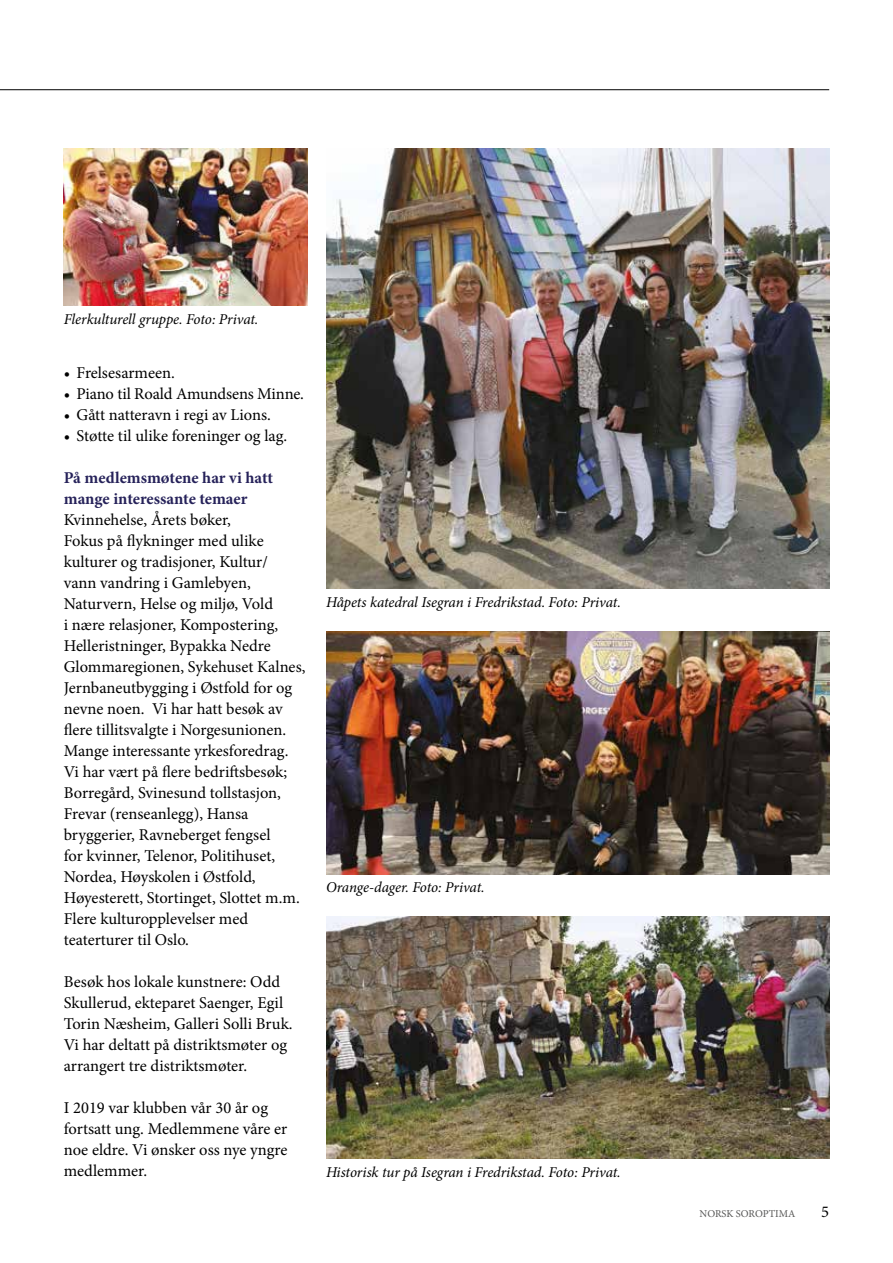
<style>
.page{position:relative;width:893px;height:1263px;background:#fff}
.page>*{position:absolute;margin:0;border:0;box-sizing:border-box;transform-origin:0 0}
.t1{font:16.5px/21px "Minion Pro";letter-spacing:-.005em;color:#000}
.t2{font:700 16.5px/21px "Minion Pro";letter-spacing:-.005em;color:#26225a}
.t3{font:italic 15px "Minion Pro";letter-spacing:-.01em;color:#000}
.t4{font:10.5px "Minion Pro";letter-spacing:-.005em;color:#575756}
</style>
<div class="page">
<hr style="left:0;top:89px;width:829px;height:1px;background:#000">
<img style="left:326px;top:916px;width:503px;height:243px">
<img style="left:326px;top:631px;width:503px;height:243px">
<img style="left:326px;top:149px;width:503px;height:439px">
<img style="left:64px;top:149px;width:244px;height:156px">
<p class="t3" style="left:64px;top:309px;width:196px">Flerkulturell gruppe. Foto: Privat.</p>
<p class="t1" style="left:64px;top:362px;width:113px">• Frelsesarmeen.</p>
<p class="t1" style="left:64px;top:383px;width:242px">• Piano til Roald Amundsens Minne.</p>
<p class="t1" style="left:64px;top:404px;width:209px">• Gått natteravn i regi av Lions.</p>
<p class="t1" style="left:64px;top:425px;width:225px">• Støtte til ulike foreninger og lag.</p>
<p class="t2" style="left:64px;top:467px;width:211px">På medlemsmøtene har vi hatt mange interessante temaer</p>
<p class="t1" style="left:64px;top:509px;width:243px">Kvinnehelse, Årets bøker,<br>Fokus på flykninger med ulike kulturer og tradisjoner, Kultur/<br>vann vandring i Gamlebyen,<br>Naturvern, Helse og miljø, Vold<br>i nære relasjoner, Kompostering,<br>Helleristninger, Bypakka Nedre<br>Glommaregionen, Sykehuset Kalnes,<br>Jernbaneutbygging i Østfold for og nevne noen. Vi har hatt besøk av flere tillitsvalgte i Norgesunionen.<br>Mange interessante yrkesforedrag.<br>Vi har vært på flere bedriftsbesøk;<br>Borregård, Svinesund tollstasjon,<br>Frevar (renseanlegg), Hansa bryggerier, Ravneberget fengsel<br>for kvinner, Telenor, Politihuset,<br>Nordea, Høyskolen i Østfold,<br>Høyesterett, Stortinget, Slottet m.m.<br>Flere kulturopplevelser med teaterturer til Oslo.</p>
<p class="t1" style="left:64px;top:971px;width:230px">Besøk hos lokale kunstnere: Odd Skullerud, ekteparet Saenger, Egil Torin Næsheim, Galleri Solli Bruk.<br>Vi har deltatt på distriktsmøter og arrangert tre distriktsmøter.</p>
<p class="t1" style="left:64px;top:1097px;width:225px">I 2019 var klubben vår 30 år og fortsatt ung. Medlemmene våre er noe eldre. Vi ønsker oss nye yngre medlemmer.</p>
<p class="t3" style="left:326px;top:592px;width:296px">Håpets katedral Isegran i Fredrikstad. Foto: Privat.</p>
<p class="t3" style="left:326px;top:877px;width:160px">Orange-dager. Foto: Privat.</p>
<p class="t3" style="left:326px;top:1162px;width:296px">Historisk tur på Isegran i Fredrikstad. Foto: Privat.</p>
<p class="t4" style="left:700px;top:1207px;width:97px">NORSK SOROPTIMA</p>
<p class="t1" style="left:821px;top:1202px;width:9px">5</p>
</div>
